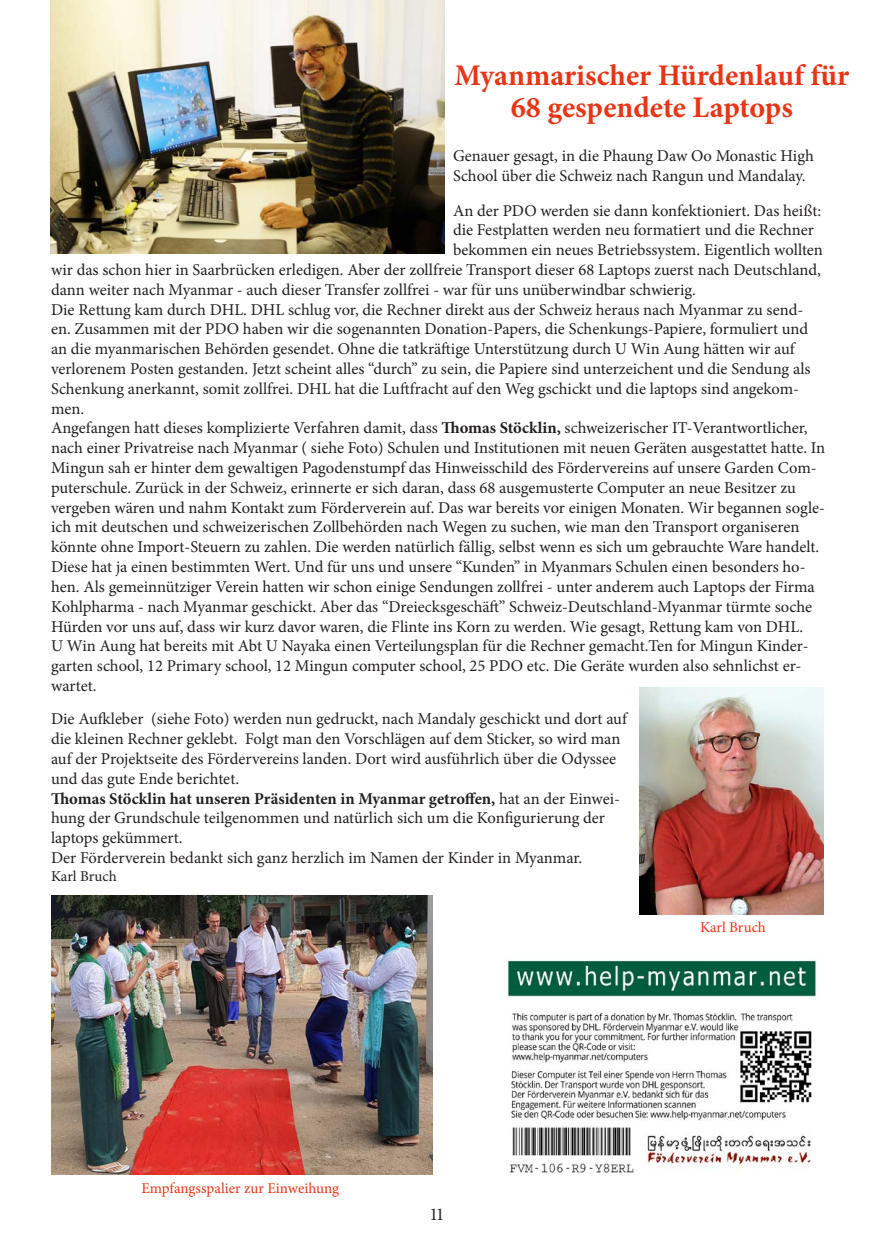
<style>
.page{position:relative;width:889px;height:1255px;background:#fff}
.page>*{position:absolute;margin:0;border:0;box-sizing:border-box;transform-origin:0 0}
.t1{font:700 30px/31.5px "Minion Pro";color:#e93516;text-align:center}
.t2{font:18px "Minion Pro";color:#231f20}
.t3{font:16.5px/19.8px "Minion Pro";color:#231f20}
.t4{font:15px "Minion Pro";color:#e93516}
.t5{font:15px "Minion Pro";letter-spacing:-.005em;color:#231f20}
.s1{font-weight:700}
</style>
<div class="page">
<img style="left:50px;top:0;width:394px;height:254px">
<img style="left:51px;top:895px;width:381px;height:279px">
<img style="left:507px;top:959px;width:310px;height:214px">
<img style="left:639px;top:687px;width:184px;height:227px">
<h1 class="t1" style="left:454px;top:60px;width:396px">Myanmarischer Hürdenlauf für<br>68 gespendete Laptops</h1>
<p class="t3" style="left:453px;top:146px;width:362px">Genauer gesagt, in die Phaung Daw Oo Monastic High<br>School über die Schweiz nach Rangun und Mandalay.</p>
<p class="t3" style="left:453px;top:200px;width:370px">An der PDO werden sie dann konfektioniert. Das heißt:</p>
<p class="t3" style="left:453px;top:220px;width:362px">die Festplatten werden neu formatiert und die Rechner</p>
<p class="t3" style="left:453px;top:240px;width:371px">bekommen ein neues Betriebssystem. Eigentlich wollten</p>
<p class="t3" style="left:51px;top:260px;width:771px">wir das schon hier in Saarbrücken erledigen. Aber der zollfreie Transport dieser 68 Laptops zuerst nach Deutschland,</p>
<p class="t3" style="left:51px;top:280px;width:646px">dann weiter nach Myanmar - auch dieser Transfer zollfrei - war für uns unüberwindbar schwierig.</p>
<p class="t3" style="left:51px;top:299px;width:754px">Die Rettung kam durch DHL. DHL schlug vor, die Rechner direkt aus der Schweiz heraus nach Myanmar zu send-</p>
<p class="t3" style="left:51px;top:319px;width:758px">en. Zusammen mit der PDO haben wir die sogenannten Donation-Papers, die Schenkungs-Papiere, formuliert und</p>
<p class="t3" style="left:51px;top:339px;width:745px">an die myanmarischen Behörden gesendet. Ohne die tatkräftige Unterstützung durch U Win Aung hätten wir auf</p>
<p class="t3" style="left:51px;top:359px;width:761px">verlorenem Posten gestanden. Jetzt scheint alles “durch” zu sein, die Papiere sind unterzeichent und die Sendung als</p>
<p class="t3" style="left:51px;top:379px;width:749px">Schenkung anerkannt, somit zollfrei. DHL hat die Luftfracht auf den Weg gschickt und die laptops sind angekom-</p>
<p class="t3" style="left:51px;top:398px;width:35px">men.</p>
<p class="t3" style="left:51px;top:418px;width:758px">Angefangen hatt dieses komplizierte Verfahren damit, dass <span class="s1">Thomas Stöcklin,</span> schweizerischer IT-Verantwortlicher,</p>
<p class="t3" style="left:51px;top:438px;width:775px">nach einer Privatreise nach Myanmar ( siehe Foto) Schulen und Institutionen mit neuen Geräten ausgestattet hatte. In</p>
<p class="t3" style="left:51px;top:458px;width:767px">Mingun sah er hinter dem gewaltigen Pagodenstumpf das Hinweisschild des Fördervereins auf unsere Garden Com-</p>
<p class="t3" style="left:51px;top:478px;width:746px">puterschule. Zurück in der Schweiz, erinnerte er sich daran, dass 68 ausgemusterte Computer an neue Besitzer zu</p>
<p class="t3" style="left:51px;top:497px;width:775px">vergeben wären und nahm Kontakt zum Förderverein auf. Das war bereits vor einigen Monaten. Wir begannen sogle-</p>
<p class="t3" style="left:51px;top:517px;width:750px">ich mit deutschen und schweizerischen Zollbehörden nach Wegen zu suchen, wie man den Transport organiseren</p>
<p class="t3" style="left:51px;top:537px;width:769px">könnte ohne Import-Steuern zu zahlen. Die werden natürlich fällig, selbst wenn es sich um gebrauchte Ware handelt.</p>
<p class="t3" style="left:51px;top:557px;width:756px">Diese hat ja einen bestimmten Wert. Und für uns und unsere “Kunden” in Myanmars Schulen einen besonders ho-</p>
<p class="t3" style="left:51px;top:577px;width:765px">hen. Als gemeinnütziger Verein hatten wir schon einige Sendungen zollfrei - unter anderem auch Laptops der Firma</p>
<p class="t3" style="left:51px;top:596px;width:762px">Kohlpharma - nach Myanmar geschickt. Aber das “Dreiecksgeschäft” Schweiz-Deutschland-Myanmar türmte soche</p>
<p class="t3" style="left:51px;top:616px;width:753px">Hürden vor uns auf, dass wir kurz davor waren, die Flinte ins Korn zu werden. Wie gesagt, Rettung kam von DHL.</p>
<p class="t3" style="left:51px;top:636px;width:759px">U Win Aung hat bereits mit Abt U Nayaka einen Verteilungsplan für die Rechner gemacht.Ten for Mingun Kinder-</p>
<p class="t3" style="left:51px;top:656px;width:751px">garten school, 12 Primary school, 12 Mingun computer school, 25 PDO etc. Die Geräte wurden also sehnlichst er-</p>
<p class="t3" style="left:51px;top:676px;width:47px">wartet.</p>
<p class="t3" style="left:51px;top:709px;width:577px">Die Aufkleber (siehe Foto) werden nun gedruckt, nach Mandaly geschickt und dort auf die kleinen Rechner geklebt. Folgt man den Vorschlägen auf dem Sticker, so wird man auf der Projektseite des Fördervereins landen. Dort wird ausführlich über die Odyssee und das gute Ende berichtet.<br><span class="s1">Thomas Stöcklin hat unseren Präsidenten in Myanmar getroffen,</span> hat an der Einwei&shy;hung der Grundschule teilgenommen und natürlich sich um die Konfigurierung der laptops gekümmert.<br>Der Förderverein bedankt sich ganz herzlich im Namen der Kinder in Myanmar.</p>
<p class="t5" style="left:51px;top:866px;width:67px">Karl Bruch</p>
<p class="t4" style="left:141px;top:1177px;width:199px">Empfangsspalier zur Einweihung</p>
<p class="t2" style="left:431px;top:1201px;width:14px">11</p>
<p class="t4" style="left:700px;top:916px;width:67px">Karl Bruch</p>
</div>
